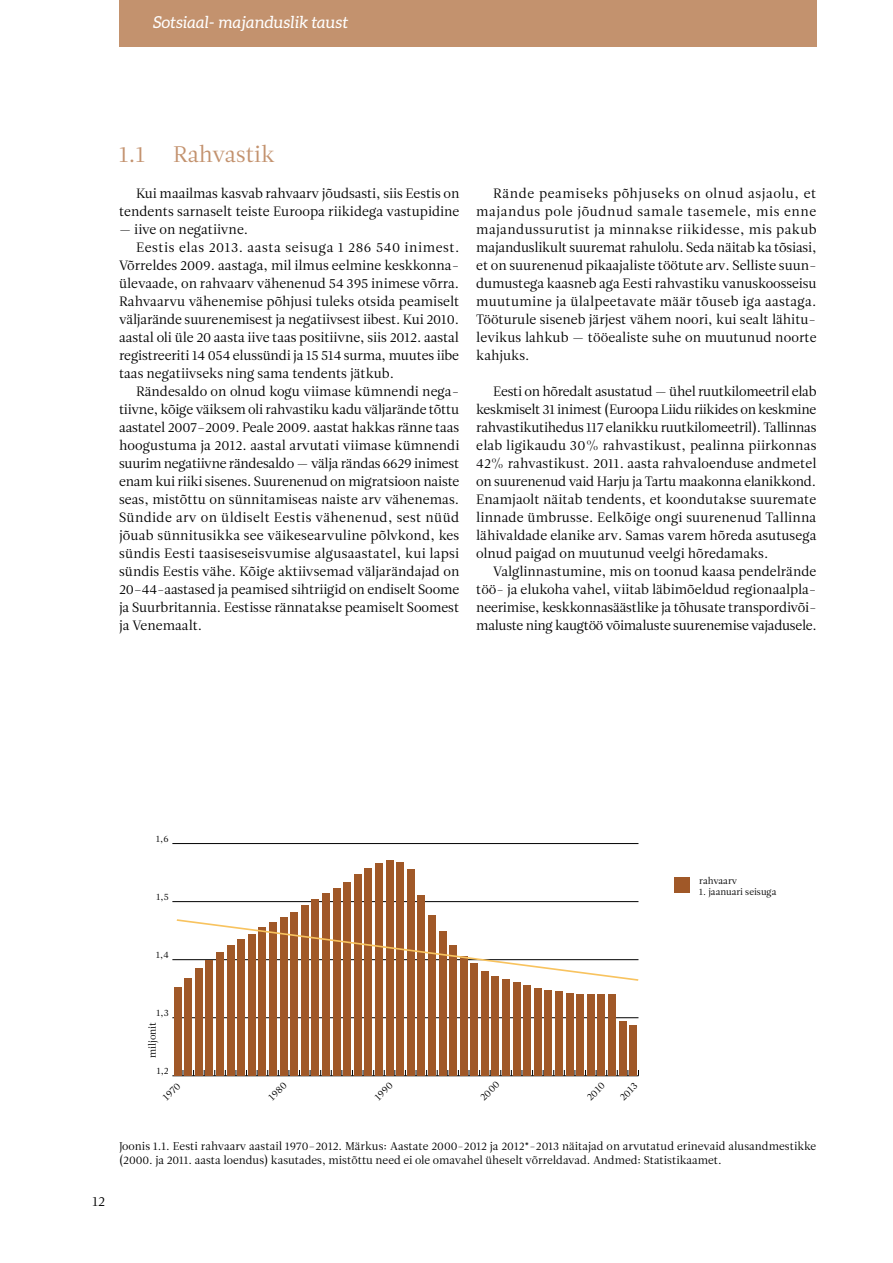
<style>
.page{position:relative;width:893px;height:1263px;background:#fff}
.page>*{position:absolute;margin:0;border:0;box-sizing:border-box;transform-origin:0 0}
.t1{font:22.5px "Leitura Roman 1";color:#c3926e}
.t2{font:italic 16.5px "Aleo";letter-spacing:.01em;color:#fff}
.t3{font:13.5px/18px "Leitura Roman 1";color:#000;text-align:justify}
.t4{font:13.5px "Leitura Roman 1";letter-spacing:-.02em;color:#000}
.t5{font:13.5px "Leitura Roman 1";letter-spacing:.025em;color:#000}
.t6{font:13.5px "Leitura Roman 1";letter-spacing:.04em;color:#000}
.t7{font:11.25px/13.5px "Leitura Roman 1";letter-spacing:.005em;color:#000}
.t8{font:9.9px "Leitura Roman 1";color:#000}
.t9{font:9.45px "Leitura Roman 1";color:#000}
</style>
<div class="page">
<div style="left:119px;top:0;width:697px;height:47px;background:#c3926e"></div>
<hr style="left:172px;top:1075px;width:466px;height:1px;background:#000">
<hr style="left:172px;top:1017px;width:466px;height:1px;background:#000">
<hr style="left:172px;top:959px;width:466px;height:1px;background:#000">
<hr style="left:172px;top:901px;width:466px;height:1px;background:#000">
<hr style="left:172px;top:843px;width:466px;height:1px;background:#000">
<div style="left:674px;top:878px;width:15px;height:15px;background:#a05828"></div>
<div style="left:174px;top:988px;width:7px;height:88px;background:#a05828"></div>
<div style="left:184px;top:978px;width:8px;height:98px;background:#a05828"></div>
<div style="left:195px;top:968px;width:8px;height:108px;background:#a05828"></div>
<div style="left:206px;top:960px;width:7px;height:116px;background:#a05828"></div>
<div style="left:216px;top:952px;width:8px;height:124px;background:#a05828"></div>
<div style="left:227px;top:946px;width:7px;height:130px;background:#a05828"></div>
<div style="left:237px;top:939px;width:8px;height:137px;background:#a05828"></div>
<div style="left:248px;top:934px;width:8px;height:142px;background:#a05828"></div>
<div style="left:259px;top:927px;width:7px;height:149px;background:#a05828"></div>
<div style="left:269px;top:922px;width:8px;height:154px;background:#a05828"></div>
<div style="left:280px;top:918px;width:7px;height:158px;background:#a05828"></div>
<div style="left:290px;top:912px;width:8px;height:164px;background:#a05828"></div>
<div style="left:301px;top:906px;width:8px;height:170px;background:#a05828"></div>
<div style="left:312px;top:899px;width:7px;height:177px;background:#a05828"></div>
<div style="left:322px;top:894px;width:8px;height:182px;background:#a05828"></div>
<div style="left:333px;top:888px;width:7px;height:188px;background:#a05828"></div>
<div style="left:343px;top:882px;width:8px;height:194px;background:#a05828"></div>
<div style="left:354px;top:875px;width:8px;height:201px;background:#a05828"></div>
<div style="left:365px;top:868px;width:7px;height:208px;background:#a05828"></div>
<div style="left:375px;top:863px;width:8px;height:213px;background:#a05828"></div>
<div style="left:386px;top:861px;width:7px;height:215px;background:#a05828"></div>
<div style="left:396px;top:862px;width:8px;height:214px;background:#a05828"></div>
<div style="left:407px;top:870px;width:8px;height:206px;background:#a05828"></div>
<div style="left:417px;top:895px;width:8px;height:181px;background:#a05828"></div>
<div style="left:428px;top:915px;width:8px;height:161px;background:#a05828"></div>
<div style="left:439px;top:932px;width:7px;height:144px;background:#a05828"></div>
<div style="left:449px;top:945px;width:8px;height:131px;background:#a05828"></div>
<div style="left:460px;top:956px;width:7px;height:120px;background:#a05828"></div>
<div style="left:470px;top:964px;width:8px;height:112px;background:#a05828"></div>
<div style="left:481px;top:972px;width:8px;height:104px;background:#a05828"></div>
<div style="left:492px;top:976px;width:7px;height:100px;background:#a05828"></div>
<div style="left:502px;top:979px;width:8px;height:97px;background:#a05828"></div>
<div style="left:513px;top:982px;width:7px;height:94px;background:#a05828"></div>
<div style="left:523px;top:985px;width:8px;height:91px;background:#a05828"></div>
<div style="left:534px;top:988px;width:8px;height:88px;background:#a05828"></div>
<div style="left:545px;top:990px;width:7px;height:86px;background:#a05828"></div>
<div style="left:555px;top:992px;width:8px;height:84px;background:#a05828"></div>
<div style="left:566px;top:993px;width:7px;height:83px;background:#a05828"></div>
<div style="left:576px;top:994px;width:8px;height:82px;background:#a05828"></div>
<div style="left:587px;top:994px;width:8px;height:82px;background:#a05828"></div>
<div style="left:598px;top:994px;width:7px;height:82px;background:#a05828"></div>
<div style="left:608px;top:994px;width:8px;height:82px;background:#a05828"></div>
<div style="left:619px;top:1021px;width:7px;height:55px;background:#a05828"></div>
<div style="left:629px;top:1025px;width:8px;height:51px;background:#a05828"></div>
<svg style="left:177px;top:919px;width:461px;height:62px"></svg>
<p class="t2" style="left:153px;top:13px;width:197px">Sotsiaal- majanduslik taust</p>
<h1 class="t1" style="left:119px;top:141px;width:157px">1.1 Rahvastik</h1>
<p class="t3" style="left:119px;top:185px;width:342px;text-align:right">Kui maailmas kasvab rahvaarv jõudsasti, siis Eestis on tendents sarnaselt teiste Euroopa riikidega vastupidine</p>
<p class="t3" style="left:119px;top:221px;width:131px">— iive on negatiivne.</p>
<p class="t6" style="left:136px;top:239px;width:325px">Eestis elas 2013. aasta seisuga 1 286 540 inimest.</p>
<p class="t3" style="left:119px;top:257px;width:342px">Võrreldes 2009. aastaga, mil ilmus eelmine keskkonna-</p>
<p class="t3" style="left:119px;top:275px;width:342px">ülevaade, on rahvaarv vähenenud 54 395 inimese võrra.</p>
<p class="t3" style="left:119px;top:293px;width:342px">Rahvaarvu vähenemise põhjusi tuleks otsida peamiselt</p>
<p class="t3" style="left:119px;top:311px;width:341px">väljarände suurenemisest ja negatiivsest iibest. Kui 2010.</p>
<p class="t3" style="left:119px;top:329px;width:341px">aastal oli üle 20 aasta iive taas positiivne, siis 2012. aastal</p>
<p class="t3" style="left:119px;top:347px;width:342px">registreeriti 14 054 elussündi ja 15 514 surma, muutes iibe</p>
<p class="t3" style="left:119px;top:365px;width:276px">taas negatiivseks ning sama tendents jätkub.</p>
<p class="t3" style="left:136px;top:382px;width:325px">Rändesaldo on olnud kogu viimase kümnendi nega-</p>
<p class="t3" style="left:119px;top:400px;width:342px">tiivne, kõige väiksem oli rahvastiku kadu väljarände tõttu</p>
<p class="t3" style="left:119px;top:418px;width:342px">aastatel 2007–2009. Peale 2009. aastat hakkas ränne taas</p>
<p class="t3" style="left:119px;top:436px;width:342px">hoogustuma ja 2012. aastal arvutati viimase kümnendi</p>
<p class="t4" style="left:119px;top:455px;width:342px">suurim negatiivne rändesaldo — välja rändas 6629 inimest</p>
<p class="t3" style="left:119px;top:472px;width:342px">enam kui riiki sisenes. Suurenenud on migratsioon naiste</p>
<p class="t3" style="left:119px;top:490px;width:342px">seas, mistõttu on sünnitamiseas naiste arv vähenemas.</p>
<p class="t5" style="left:119px;top:509px;width:342px">Sündide arv on üldiselt Eestis vähenenud, sest nüüd</p>
<p class="t3" style="left:119px;top:526px;width:342px">jõuab sünnitusikka see väikesearvuline põlvkond, kes</p>
<p class="t3" style="left:119px;top:544px;width:342px">sündis Eesti taasiseseisvumise algusaastatel, kui lapsi</p>
<p class="t3" style="left:119px;top:562px;width:342px">sündis Eestis vähe. Kõige aktiivsemad väljarändajad on</p>
<p class="t3" style="left:119px;top:580px;width:342px">20–44-aastased ja peamised sihtriigid on endiselt Soome</p>
<p class="t3" style="left:119px;top:598px;width:342px">ja Suurbritannia. Eestisse rännatakse peamiselt Soomest</p>
<p class="t3" style="left:119px;top:616px;width:85px">ja Venemaalt.</p>
<p class="t3" style="left:476px;top:184px;width:342px;text-indent:17px">Rände peamiseks põhjuseks on olnud asjaolu, et majandus pole jõudnud samale tasemele, mis enne majandussurutist ja minnakse riikidesse, mis pakub majanduslikult suuremat rahulolu. Seda näitab ka tõsiasi, et on suurenenud pikaajaliste töötute arv. Selliste suun&shy;dumustega kaasneb aga Eesti rahvastiku vanuskoosseisu muutumine ja ülalpeetavate määr tõuseb iga aastaga.<br>Tööturule siseneb järjest vähem noori, kui sealt lähitu&shy;levikus lahkub — tööealiste suhe on muutunud noorte kahjuks.</p>
<p class="t3" style="left:476px;top:382px;width:342px;text-indent:17px">Eesti on hõredalt asustatud — ühel ruutkilomeetril elab keskmiselt 31 inimest (Euroopa Liidu riikides on keskmine rahvastikutihedus 117 elanikku ruutkilomeetril). Tallinnas elab ligikaudu 30% rahvastikust, pealinna piirkonnas 42% rahvastikust. 2011. aasta rahvaloenduse andmetel on suurenenud vaid Harju ja Tartu maakonna elanikkond.<br>Enamjaolt näitab tendents, et koondutakse suuremate linnade ümbrusse. Eelkõige ongi suurenenud Tallinna lähivaldade elanike arv. Samas varem hõreda asutusega olnud paigad on muutunud veelgi hõredamaks.</p>
<p class="t3" style="left:476px;top:562px;width:342px;text-indent:17px">Valglinnastumine, mis on toonud kaasa pendelrände töö- ja elukoha vahel, viitab läbimõeldud regionaalpla&shy;neerimise, keskkonnasäästlike ja tõhusate transpordivõi&shy;maluste ning kaugtöö võimaluste suurenemise vajadusele.</p>
<p class="t9" style="left:156px;top:833px;width:14px">1,6</p>
<p class="t9" style="left:157px;top:891px;width:14px">1,5</p>
<p class="t9" style="left:156px;top:949px;width:14px">1,4</p>
<p class="t9" style="left:699px;top:875px;width:39px">rahvaarv</p>
<p class="t9" style="left:699px;top:887px;width:79px">1. jaanuari seisuga</p>
<p class="t9" style="left:157px;top:1007px;width:14px">1,3</p>
<p class="t8" style="left:147px;top:1058px;width:38px;rotate:-90deg">miljonit</p>
<p class="t9" style="left:157px;top:1065px;width:13px">1,2</p>
<p class="t8" style="left:160px;top:1094px;width:22px;rotate:-45deg">1970</p>
<p class="t8" style="left:266px;top:1094px;width:23px;rotate:-45deg">1980</p>
<p class="t8" style="left:372px;top:1094px;width:23px;rotate:-45deg">1990</p>
<p class="t8" style="left:478px;top:1094px;width:24px;rotate:-45deg">2000</p>
<p class="t8" style="left:584px;top:1094px;width:23px;rotate:-45deg">2010</p>
<p class="t8" style="left:617px;top:1094px;width:22px;rotate:-45deg">2013</p>
<p class="t3" style="left:92px;top:1193px;width:14px">12</p>
<p class="t7" style="left:119px;top:1140px;width:699px">Joonis 1.1. Eesti rahvaarv aastail 1970–2012. Märkus: Aastate 2000-2012 ja 2012*-2013 näitajad on arvutatud erinevaid alusandmestikke (2000. ja 2011. aasta loendus) kasutades, mistõttu need ei ole omavahel üheselt võrreldavad. Andmed: Statistikaamet.</p>
</div>
